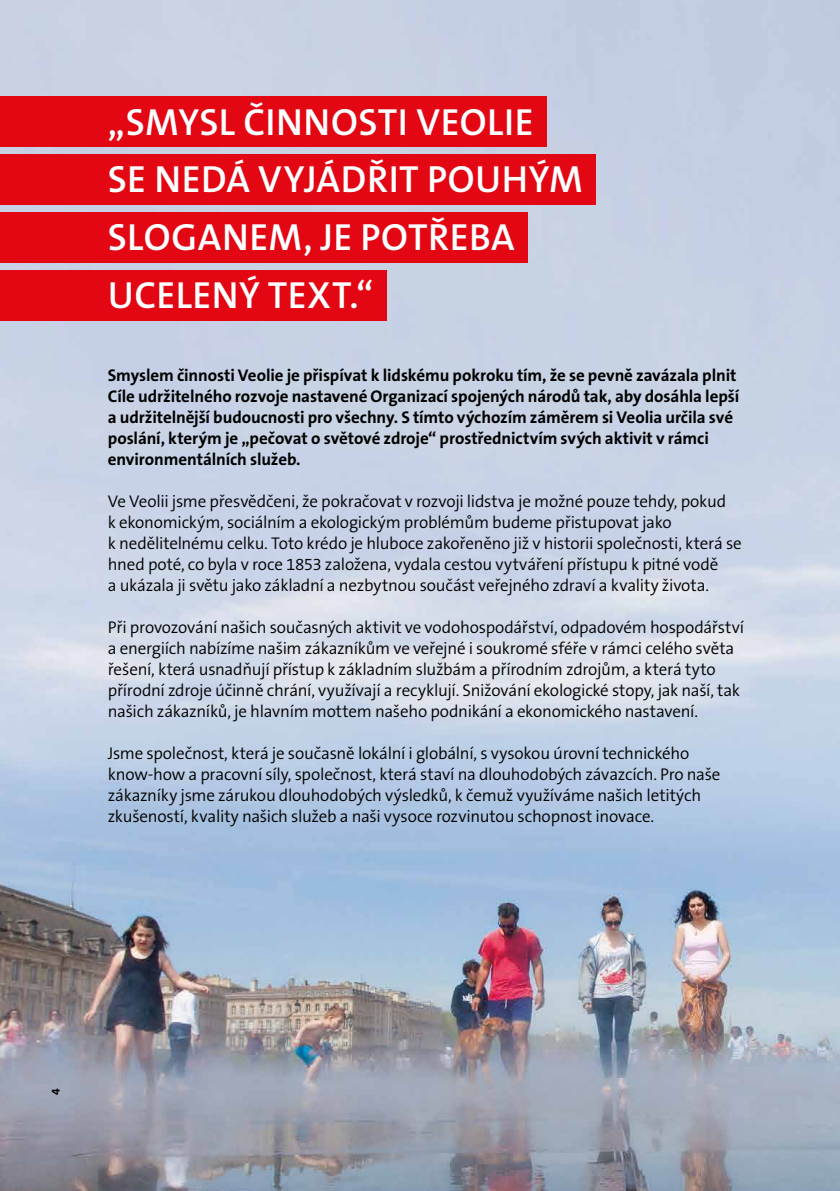
<style>
.page{position:relative;width:840px;height:1191px;background:#fff}
.page>*{position:absolute;margin:0;border:0;box-sizing:border-box;transform-origin:0 0}
.t1{font:38px "The Sans Veolia W6 Se Bld";letter-spacing:.01em;color:#fff}
.t2{font:17px/21px "The Sans Veolia W4 Se Lig";letter-spacing:-.015em;color:#000}
.t3{font:17px/21px "The Sans Veolia W7 Bld";letter-spacing:-.005em;color:#000}
.t4{font:12px "The Sans Veolia W7 Bld";color:#000}
</style>
<div class="page">
<img style="left:0;top:0;width:839px;height:1191px">
<div style="left:0;top:270px;width:386px;height:51px;background:#e30613"></div>
<div style="left:0;top:212px;width:527px;height:51px;background:#e30613"></div>
<div style="left:0;top:154px;width:595px;height:51px;background:#e30613"></div>
<div style="left:0;top:96px;width:546px;height:51px;background:#e30613"></div>
<h1 class="t1" style="left:107px;top:97px;width:427px">„SMYSL ČINNOSTI VEOLIE</h1>
<h1 class="t1" style="left:108px;top:155px;width:476px">SE NEDÁ VYJÁDŘIT POUHÝM</h1>
<h1 class="t1" style="left:108px;top:213px;width:408px">SLOGANEM, JE POTŘEBA</h1>
<h1 class="t1" style="left:108px;top:270px;width:267px">UCELENÝ TEXT.“</h1>
<p class="t3" style="left:108px;top:365px;width:632px">Smyslem činnosti Veolie je přispívat k lidskému pokroku tím, že se pevně zavázala plnit Cíle udržitelného rozvoje nastavené Organizací spojených národů tak, aby dosáhla lepší a udržitelnější budoucnosti pro všechny. S tímto výchozím záměrem si Veolia určila své poslání, kterým je „pečovat o světové zdroje“ prostřednictvím svých aktivit v rámci environmentálních služeb.</p>
<p class="t2" style="left:108px;top:491px;width:635px">Ve Veolii jsme přesvědčeni, že pokračovat v rozvoji lidstva je možné pouze tehdy, pokud<br>k ekonomickým, sociálním a ekologickým problémům budeme přistupovat jako<br>k nedělitelnému celku. Toto krédo je hluboce zakořeněno již v historii společnosti, která se hned poté, co byla v roce 1853 založena, vydala cestou vytváření přístupu k pitné vodě<br>a ukázala ji světu jako základní a nezbytnou součást veřejného zdraví a kvality života.</p>
<p class="t2" style="left:108px;top:617px;width:637px">Při provozování našich současných aktivit ve vodohospodářství, odpadovém hospodářství a energiích nabízíme našim zákazníkům ve veřejné i soukromé sféře v rámci celého světa řešení, která usnadňují přístup k základním službám a přírodním zdrojům, a která tyto přírodní zdroje účinně chrání, využívají a recyklují. Snižování ekologické stopy, jak naší, tak našich zákazníků, je hlavním mottem našeho podnikání a ekonomického nastavení.</p>
<p class="t2" style="left:108px;top:743px;width:614px">Jsme společnost, která je současně lokální i globální, s vysokou úrovní technického know-how a pracovní síly, společnost, která staví na dlouhodobých závazcích. Pro naše zákazníky jsme zárukou dlouhodobých výsledků, k čemuž využíváme našich letitých zkušeností, kvality našich služeb a naši vysoce rozvinutou schopnost inovace.</p>
<p class="t4" style="left:48px;top:1094px;width:8px;rotate:-90deg">4</p>
</div>
